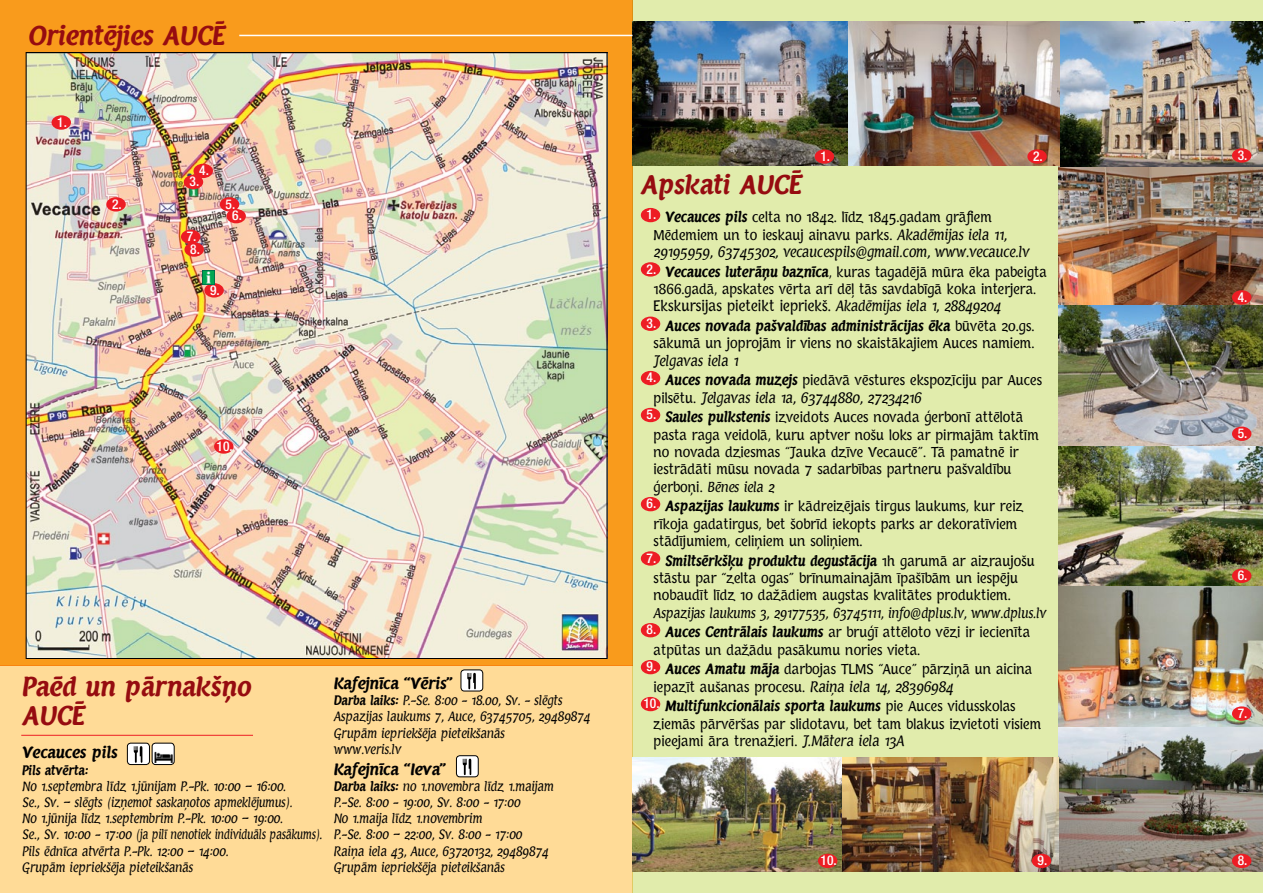
<style>
.page{position:relative;width:1263px;height:893px;background:#fff}
.page>*{position:absolute;margin:0;border:0;box-sizing:border-box;transform-origin:0 0}
.t1{font:italic 700 27px/28.5px "PF Armonia";color:#960c10}
.t2{font:italic 700 16.5px "PF Armonia";color:#000}
.t3{font:italic 15px "PF Armonia";color:#000;scale:.95 1}
.t4{font:italic 700 15px "PF Armonia";color:#000;scale:.95 1}
.t5{font:italic 700 15px "PF Armonia";color:#000;scale:.94 1}
.t6{font:15px "PF Armonia";color:#000;scale:.94 1}
.t7{font:14.25px/17.4px "PF Armonia";color:#000;scale:.95 1}
.t8{font:14.25px/17.4px "PF Armonia";color:#000;text-align:center;scale:.94 1}
.t9{font:italic 14.25px "PF Armonia";color:#000;scale:.93 1}
.t10{font:italic 13.5px/16.2px "PF Armonia";color:#000;scale:.93 1}
.t11{font:500 condensed 13.5px "Helvetica Neue LT Pro";color:#fff}
.t12{font:italic 700 13.5px "PF Armonia";color:#000;scale:.93 1}
.s1{font-weight:700}
.s2{font-weight:700;font-style:italic;font-size:15px}
.s3{font-style:italic;font-size:15px}
.s4{font-style:italic}
.s5{font-weight:400;font-style:normal;font-size:14.25px}
.s6{font-style:normal;font-size:14.25px}
</style>
<div class="page">
<div style="left:632px;top:0;width:631px;height:893px;background:#e1ecac"></div>
<img style="left:1059px;top:21px;width:204px;height:285px">
<div style="left:0;top:0;width:632px;height:665px;background:#f99b1c"></div>
<div style="left:0;top:665px;width:632px;height:228px;background:#ffdb97"></div>
<img style="left:28px;top:54px;width:577px;height:603px">
<div style="left:641px;top:208px;width:19px;height:14px;background:#ed1d24;border-radius:50%"></div>
<div style="left:641px;top:262px;width:19px;height:15px;background:#ed1d24;border-radius:50%"></div>
<div style="left:641px;top:317px;width:19px;height:14px;background:#ed1d24;border-radius:50%"></div>
<div style="left:641px;top:371px;width:19px;height:14px;background:#ed1d24;border-radius:50%"></div>
<div style="left:641px;top:408px;width:19px;height:14px;background:#ed1d24;border-radius:50%"></div>
<div style="left:641px;top:497px;width:19px;height:14px;background:#ed1d24;border-radius:50%"></div>
<div style="left:641px;top:551px;width:19px;height:15px;background:#ed1d24;border-radius:50%"></div>
<div style="left:641px;top:623px;width:19px;height:14px;background:#ed1d24;border-radius:50%"></div>
<div style="left:641px;top:660px;width:19px;height:14px;background:#ed1d24;border-radius:50%"></div>
<div style="left:641px;top:697px;width:19px;height:14px;background:#ed1d24;border-radius:50%"></div>
<img style="left:632px;top:21px;width:433px;height:145px">
<img style="left:1059px;top:306px;width:204px;height:421px">
<img style="left:632px;top:758px;width:427px;height:114px">
<div style="left:52px;top:115px;width:19px;height:15px;background:#ed1d24;border-radius:50%"></div>
<div style="left:815px;top:149px;width:19px;height:15px;background:#ed1d24;border-radius:50%"></div>
<div style="left:1232px;top:148px;width:19px;height:15px;background:#ed1d24;border-radius:50%"></div>
<div style="left:1232px;top:290px;width:19px;height:15px;background:#ed1d24;border-radius:50%"></div>
<div style="left:1232px;top:427px;width:19px;height:14px;background:#ed1d24;border-radius:50%"></div>
<div style="left:1232px;top:569px;width:19px;height:14px;background:#ed1d24;border-radius:50%"></div>
<div style="left:818px;top:854px;width:19px;height:14px;background:#ed1d24;border-radius:50%"></div>
<div style="left:1232px;top:706px;width:19px;height:15px;background:#ed1d24;border-radius:50%"></div>
<div style="left:1027px;top:149px;width:20px;height:15px;background:#ed1d24;border-radius:50%"></div>
<div style="left:106px;top:197px;width:20px;height:15px;background:#ed1d24;border-radius:50%"></div>
<div style="left:193px;top:164px;width:20px;height:14px;background:#ed1d24;border-radius:50%"></div>
<div style="left:184px;top:242px;width:20px;height:15px;background:#ed1d24;border-radius:50%"></div>
<div style="left:184px;top:175px;width:19px;height:14px;background:#ed1d24;border-radius:50%"></div>
<div style="left:220px;top:197px;width:19px;height:15px;background:#ed1d24;border-radius:50%"></div>
<div style="left:204px;top:283px;width:20px;height:15px;background:#ed1d24;border-radius:50%"></div>
<div style="left:214px;top:439px;width:19px;height:15px;background:#ed1d24;border-radius:50%"></div>
<div style="left:226px;top:209px;width:20px;height:14px;background:#ed1d24;border-radius:50%"></div>
<div style="left:181px;top:230px;width:19px;height:14px;background:#ed1d24;border-radius:50%"></div>
<img style="left:202px;top:271px;width:12px;height:14px">
<hr style="left:21px;top:735px;width:232px;height:1px;background:#ed1d24">
<hr style="left:239px;top:35px;width:393px;height:1px;background:#fff">
<div style="left:152px;top:743px;width:22px;height:22px;border:1px solid #000;border-radius:3px"></div>
<img style="left:153px;top:745px;width:20px;height:18px">
<div style="left:127px;top:743px;width:22px;height:21px;background:#fff;border-radius:3px"></div>
<div style="left:127px;top:743px;width:23px;height:22px;border:1px solid #000;border-radius:3px"></div>
<svg style="left:134px;top:746px;width:8px;height:17px"></svg>
<img style="left:1059px;top:727px;width:204px;height:145px">
<div style="left:1232px;top:854px;width:19px;height:14px;background:#ed1d24;border-radius:50%"></div>
<div style="left:1032px;top:854px;width:19px;height:14px;background:#ed1d24;border-radius:50%"></div>
<div style="left:456px;top:756px;width:22px;height:21px;background:#fff;border-radius:3px"></div>
<div style="left:456px;top:755px;width:22px;height:22px;border:1px solid #000;border-radius:3px"></div>
<svg style="left:463px;top:759px;width:8px;height:16px"></svg>
<div style="left:461px;top:670px;width:22px;height:21px;background:#fff;border-radius:3px"></div>
<div style="left:461px;top:670px;width:22px;height:21px;border:1px solid #000;border-radius:3px"></div>
<svg style="left:467px;top:673px;width:9px;height:16px"></svg>
<h1 class="t1" style="left:28px;top:22px;width:200px">Orientējies AUCĒ</h1>
<p class="t11" style="left:57px;top:114px;width:11px">1.</p>
<p class="t11" style="left:112px;top:196px;width:11px">2.</p>
<p class="t11" style="left:199px;top:162px;width:11px">4.</p>
<p class="t11" style="left:190px;top:173px;width:11px">3.</p>
<p class="t11" style="left:187px;top:228px;width:11px">7.</p>
<p class="t11" style="left:190px;top:241px;width:11px">8.</p>
<p class="t11" style="left:226px;top:196px;width:11px">5.</p>
<p class="t11" style="left:232px;top:208px;width:11px">6.</p>
<p class="t11" style="left:210px;top:282px;width:11px">9.</p>
<p class="t11" style="left:217px;top:438px;width:18px">10.</p>
<h1 class="t1" style="left:22px;top:673px;width:230px">Paēd un pārnakšņo<br>AUCĒ</h1>
<p class="t2" style="left:22px;top:742px;width:97px">Vecauces pils</p>
<p class="t12" style="left:22px;top:761px;width:72px">Pils atvērta:</p>
<p class="t10" style="left:22px;top:778px;width:324px">No 1.septembra līdz 1.jūnijam P.-Pk. 10:00 – 16:00.<br>Se., Sv. – slēgts (izņemot saskaņotos apmeklējumus).<br>No 1.jūnija līdz 1.septembrim P.-Pk. 10:00 – 19:00.<br>Se., Sv. 10:00 - 17:00 (ja pilī nenotiek individuāls pasākums).<br>Pils ēdnīca atvērta P.-Pk. 12:00 – 14:00.<br>Grupām iepriekšēja pieteikšanās</p>
<p class="t2" style="left:334px;top:673px;width:120px">Kafejnīca “Vēris”</p>
<p class="t10" style="left:334px;top:693px;width:277px"><span class="s1">Darba laiks:</span> P.-Se. 8:00 - 18.00, Sv. - slēgts Aspazijas laukums 7, Auce, 63745705, 29489874<br>Grupām iepriekšēja pieteikšanās<br>www.veris.lv</p>
<p class="t2" style="left:334px;top:758px;width:114px">Kafejnīca “Ieva”</p>
<p class="t10" style="left:334px;top:778px;width:238px"><span class="s1">Darba laiks:</span> no 1.novembra līdz 1.maijam P.-Se. 8:00 - 19:00, Sv. 8:00 - 17:00<br>No 1.maija līdz 1.novembrim<br>P.-Se. 8:00 – 22:00, Sv. 8:00 - 17:00<br>Raiņa iela 43, Auce, 63720132, 29489874<br>Grupām iepriekšēja pieteikšanās</p>
<p class="t11" style="left:820px;top:148px;width:11px">1.</p>
<p class="t11" style="left:1238px;top:147px;width:11px">3.</p>
<p class="t11" style="left:1033px;top:148px;width:11px">2.</p>
<h1 class="t1" style="left:641px;top:171px;width:163px">Apskati AUCĒ</h1>
<p class="t7" style="left:654px;top:209px;width:373px;text-indent:-7px"><sup>1.</sup> <span class="s2">Vecauces pils</span> celta no 1842. līdz 1845.gadam grāfiem<br>Mēdemiem un to ieskauj ainavu parks. <span class="s3">Akadēmijas iela 11,</span></p>
<p class="t3" style="left:654px;top:243px;width:397px">29195959, 63745302, vecaucespils@gmail.com, www.vecauce.lv</p>
<p class="t8" style="left:647px;top:263px;width:427px"><sup>2.</sup> <span class="s2">Vecauces luterāņu baznīca</span>, kuras tagadējā mūra ēka pabeigta<br>1866.gadā, apskates vērta arī dēļ tās savdabīgā koka interjera.</p>
<p class="t6" style="left:654px;top:297px;width:371px">Ekskursijas pieteikt iepriekš. <span class="s4">Akadēmijas iela 1, 28849204</span></p>
<p class="t4" style="left:647px;top:316px;width:410px"><sup>3.</sup> Auces novada pašvaldības administrācijas ēka <span class="s5">būvēta 20.gs.</span></p>
<p class="t7" style="left:654px;top:335px;width:402px">sākumā un joprojām ir viens no skaistākajiem Auces namiem.</p>
<p class="t3" style="left:654px;top:351px;width:90px">Jelgavas iela 1</p>
<p class="t7" style="left:647px;top:372px;width:418px"><sup>4.</sup> <span class="s2">Auces novada muzejs</span> piedāvā vēstures ekspozīciju par Auces</p>
<p class="t3" style="left:654px;top:388px;width:283px"><span class="s6">pilsētu.</span> Jelgavas iela 1a, 63744880, 27234216</p>
<p class="t7" style="left:654px;top:409px;width:407px;text-indent:-7px"><sup>5.</sup> <span class="s2">Saules pulkstenis</span> izveidots Auces novada ģerbonī attēlotā pasta raga veidolā, kuru aptver nošu loks ar pirmajām taktīm no novada dziesmas “Jauka dzīve Vecaucē”. Tā pamatnē ir iestrādāti mūsu novada 7 sadarbības partneru pašvaldību ģerboņi. <span class="s4">Bēnes iela 2</span></p>
<p class="t7" style="left:654px;top:498px;width:391px;text-indent:-7px"><sup>6.</sup> <span class="s2">Aspazijas laukums</span> ir kādreizējais tirgus laukums, kur reiz rīkoja gadatirgus, bet šobrīd iekopts parks ar dekoratīviem stādījumiem, celiņiem un soliņiem.</p>
<p class="t5" style="left:647px;top:551px;width:414px"><sup>7.</sup> Smiltsērkšķu produktu degustācija <span class="s5">1h garumā ar aizraujošu</span></p>
<p class="t7" style="left:654px;top:570px;width:385px">stāstu par “zelta ogas” brīnumainajām īpašībām un iespēju nobaudīt līdz 10 dažādiem augstas kvalitātes produktiem.</p>
<p class="t9" style="left:654px;top:604px;width:424px">Aspazijas laukums 3, 29177535, 63745111, info@dplus.lv, www.dplus.lv</p>
<p class="t7" style="left:654px;top:624px;width:398px;text-indent:-7px"><sup>8.</sup> <span class="s2">Auces Centrālais laukums</span> ar bruģī attēloto vēzi ir iecienīta atpūtas un dažādu pasākumu nories vieta.</p>
<p class="t7" style="left:654px;top:661px;width:400px;text-indent:-7px"><sup>9.</sup> <span class="s2">Auces Amatu māja</span> darbojas TLMS “Auce” pārziņā un aicina iepazīt aušanas procesu. <span class="s3">Raiņa iela 14, 28396984</span></p>
<p class="t4" style="left:643px;top:697px;width:393px"><sup>10.</sup> Multifunkcionālais sporta laukums <span class="s5">pie Auces vidusskolas</span></p>
<p class="t7" style="left:654px;top:715px;width:410px">ziemās pārvēršas par slidotavu, bet tam blakus izvietoti visiem pieejami āra trenažieri. <span class="s3">J.Mātera iela 13A</span></p>
<p class="t11" style="left:1238px;top:289px;width:11px">4.</p>
<p class="t11" style="left:1238px;top:425px;width:11px">5.</p>
<p class="t11" style="left:1238px;top:567px;width:11px">6.</p>
<p class="t11" style="left:1238px;top:705px;width:11px">7.</p>
<p class="t11" style="left:820px;top:852px;width:18px">10.</p>
<p class="t11" style="left:1037px;top:852px;width:11px">9.</p>
<p class="t11" style="left:1238px;top:852px;width:11px">8.</p>
</div>
